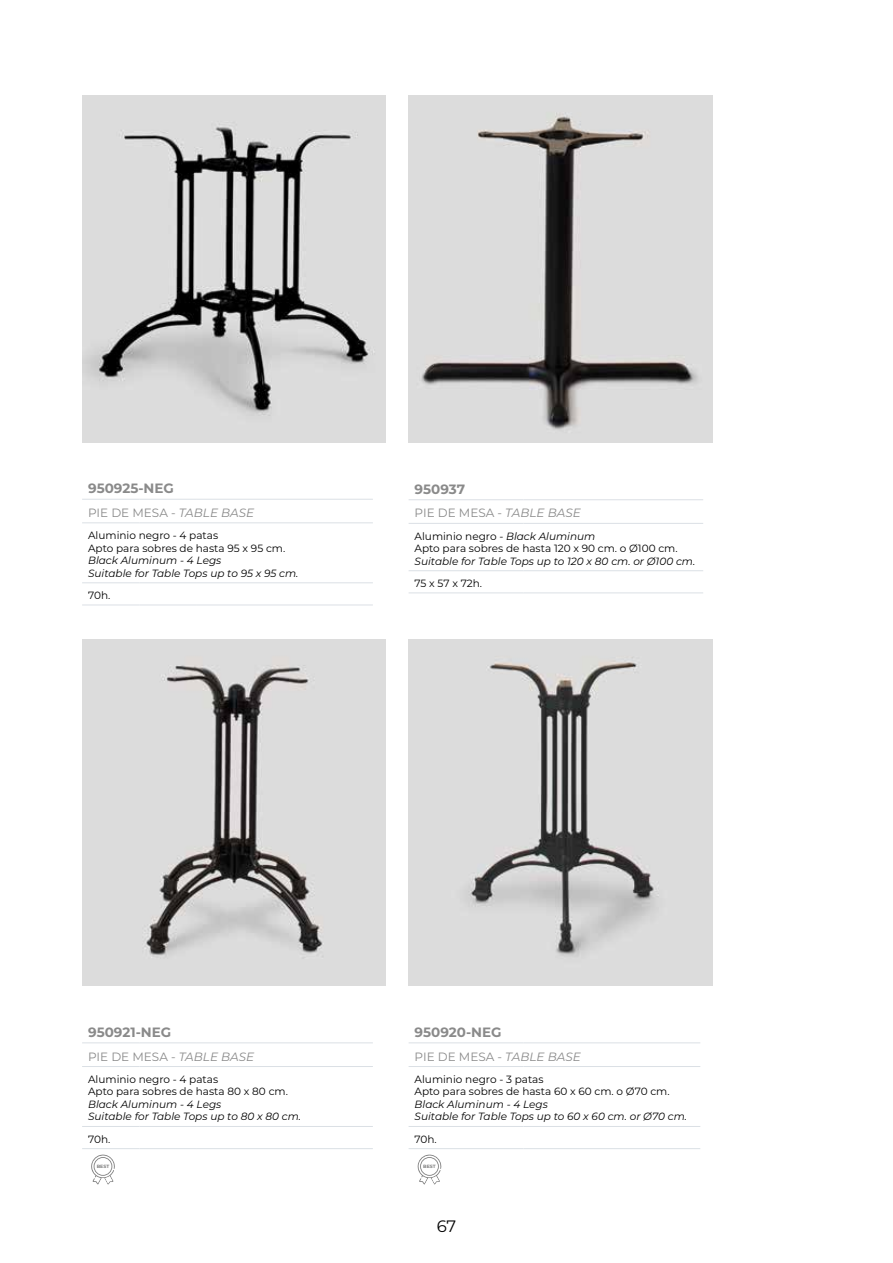
<style>
.page{position:relative;width:893px;height:1263px;background:#fff}
.page>*{position:absolute;margin:0;border:0;box-sizing:border-box;transform-origin:0 0}
.t1{font:16.5px "Montserrat";color:#000}
.t2{font:700 13.5px "Montserrat";color:#8a8a8a}
.t3{font:12px "Montserrat";color:#8a8a8a}
.t4{font:10.5px/12.6px "Montserrat";color:#000}
.t5{font:italic 10.5px/12.6px "Montserrat";color:#000}
.t6{font:700 4.65px "Montserrat";color:#7f7f7f}
.s1{font-style:italic}
</style>
<div class="page">
<img style="left:82px;top:96px;width:304px;height:346px">
<hr style="left:82px;top:1042px;width:58px;height:1px;background:#dbe0e5">
<hr style="left:140px;top:1042px;width:57px;height:1px;background:#dbe0e5">
<hr style="left:197px;top:1042px;width:176px;height:1px;background:#dbe0e5">
<hr style="left:82px;top:1066px;width:58px;height:1px;background:#dbe0e5">
<hr style="left:140px;top:1066px;width:57px;height:1px;background:#dbe0e5">
<hr style="left:197px;top:1066px;width:176px;height:1px;background:#dbe0e5">
<hr style="left:82px;top:1126px;width:58px;height:1px;background:#dbe0e5">
<hr style="left:140px;top:1126px;width:57px;height:1px;background:#dbe0e5">
<hr style="left:197px;top:1126px;width:176px;height:1px;background:#dbe0e5">
<hr style="left:82px;top:1148px;width:58px;height:1px;background:#dbe0e5">
<hr style="left:140px;top:1148px;width:57px;height:1px;background:#dbe0e5">
<hr style="left:197px;top:1148px;width:176px;height:1px;background:#dbe0e5">
<svg style="left:91px;top:1154px;width:24px;height:30px"></svg>
<img style="left:409px;top:96px;width:303px;height:346px">
<hr style="left:409px;top:1042px;width:57px;height:1px;background:#dbe0e5">
<hr style="left:466px;top:1042px;width:57px;height:1px;background:#dbe0e5">
<hr style="left:523px;top:1042px;width:177px;height:1px;background:#dbe0e5">
<hr style="left:409px;top:1066px;width:57px;height:1px;background:#dbe0e5">
<hr style="left:466px;top:1066px;width:57px;height:1px;background:#dbe0e5">
<hr style="left:523px;top:1066px;width:177px;height:1px;background:#dbe0e5">
<hr style="left:409px;top:1126px;width:57px;height:1px;background:#dbe0e5">
<hr style="left:466px;top:1126px;width:57px;height:1px;background:#dbe0e5">
<hr style="left:523px;top:1126px;width:177px;height:1px;background:#dbe0e5">
<hr style="left:409px;top:1148px;width:57px;height:1px;background:#dbe0e5">
<hr style="left:466px;top:1148px;width:57px;height:1px;background:#dbe0e5">
<hr style="left:523px;top:1148px;width:177px;height:1px;background:#dbe0e5">
<svg style="left:417px;top:1154px;width:25px;height:30px"></svg>
<hr style="left:409px;top:499px;width:57px;height:1px;background:#dbe0e5">
<hr style="left:466px;top:499px;width:57px;height:1px;background:#dbe0e5">
<hr style="left:523px;top:499px;width:180px;height:1px;background:#dbe0e5">
<hr style="left:409px;top:523px;width:57px;height:1px;background:#dbe0e5">
<hr style="left:466px;top:523px;width:57px;height:1px;background:#dbe0e5">
<hr style="left:523px;top:523px;width:180px;height:1px;background:#dbe0e5">
<hr style="left:409px;top:570px;width:57px;height:1px;background:#dbe0e5">
<hr style="left:466px;top:570px;width:57px;height:1px;background:#dbe0e5">
<hr style="left:523px;top:570px;width:180px;height:1px;background:#dbe0e5">
<hr style="left:409px;top:593px;width:57px;height:1px;background:#dbe0e5">
<hr style="left:466px;top:593px;width:57px;height:1px;background:#dbe0e5">
<hr style="left:523px;top:593px;width:180px;height:1px;background:#dbe0e5">
<hr style="left:82px;top:499px;width:58px;height:1px;background:#dbe0e5">
<hr style="left:140px;top:499px;width:57px;height:1px;background:#dbe0e5">
<hr style="left:197px;top:499px;width:176px;height:1px;background:#dbe0e5">
<hr style="left:82px;top:523px;width:58px;height:1px;background:#dbe0e5">
<hr style="left:140px;top:523px;width:57px;height:1px;background:#dbe0e5">
<hr style="left:197px;top:523px;width:176px;height:1px;background:#dbe0e5">
<hr style="left:82px;top:582px;width:58px;height:1px;background:#dbe0e5">
<hr style="left:140px;top:582px;width:57px;height:1px;background:#dbe0e5">
<hr style="left:197px;top:582px;width:176px;height:1px;background:#dbe0e5">
<hr style="left:82px;top:605px;width:58px;height:1px;background:#dbe0e5">
<hr style="left:140px;top:605px;width:57px;height:1px;background:#dbe0e5">
<hr style="left:197px;top:605px;width:176px;height:1px;background:#dbe0e5">
<img style="left:409px;top:640px;width:303px;height:346px">
<img style="left:82px;top:640px;width:304px;height:346px">
<p class="t2" style="left:88px;top:479px;width:87px">950925-NEG</p>
<p class="t3" style="left:88px;top:504px;width:168px">PIE DE MESA - <span class="s1">TABLE BASE</span></p>
<p class="t4" style="left:88px;top:529px;width:199px">Aluminio negro - 4 patas<br>Apto para sobres de hasta 95 x 95 cm.</p>
<p class="t5" style="left:88px;top:554px;width:212px">Black Aluminum - 4 Legs<br>Suitable for Table Tops up to 95 x 95 cm.</p>
<p class="t4" style="left:88px;top:589px;width:24px">70h.</p>
<p class="t2" style="left:415px;top:479px;width:52px">950937</p>
<p class="t3" style="left:415px;top:505px;width:168px">PIE DE MESA - <span class="s1">TABLE BASE</span></p>
<p class="t4" style="left:415px;top:529px;width:265px">Aluminio negro - <span class="s1">Black Aluminum<br></span>Apto para sobres de hasta 120 x 90 cm. o Ø100 cm.</p>
<p class="t5" style="left:415px;top:554px;width:282px">Suitable for Table Tops up to 120 x 80 cm. or Ø100 cm.</p>
<p class="t4" style="left:415px;top:576px;width:69px">75 x 57 x 72h.</p>
<p class="t2" style="left:88px;top:1022px;width:85px">950921-NEG</p>
<p class="t3" style="left:88px;top:1048px;width:168px">PIE DE MESA - <span class="s1">TABLE BASE</span></p>
<p class="t4" style="left:88px;top:1072px;width:201px">Aluminio negro - 4 patas<br>Apto para sobres de hasta 80 x 80 cm.</p>
<p class="t5" style="left:88px;top:1097px;width:214px">Black Aluminum - 4 Legs<br>Suitable for Table Tops up to 80 x 80 cm.</p>
<p class="t4" style="left:88px;top:1132px;width:24px">70h.</p>
<p class="t6" style="left:97px;top:1163px;width:14px">BEST</p>
<p class="t2" style="left:415px;top:1022px;width:89px">950920-NEG</p>
<p class="t3" style="left:415px;top:1048px;width:168px">PIE DE MESA - <span class="s1">TABLE BASE</span></p>
<p class="t4" style="left:415px;top:1072px;width:257px">Aluminio negro - 3 patas<br>Apto para sobres de hasta 60 x 60 cm. o Ø70 cm.</p>
<p class="t5" style="left:415px;top:1097px;width:274px">Black Aluminum - 4 Legs<br>Suitable for Table Tops up to 60 x 60 cm. or Ø70 cm.</p>
<p class="t4" style="left:415px;top:1132px;width:24px">70h.</p>
<p class="t6" style="left:423px;top:1163px;width:14px">BEST</p>
<h1 class="t1" style="left:437px;top:1215px;width:21px">67</h1>
</div>
